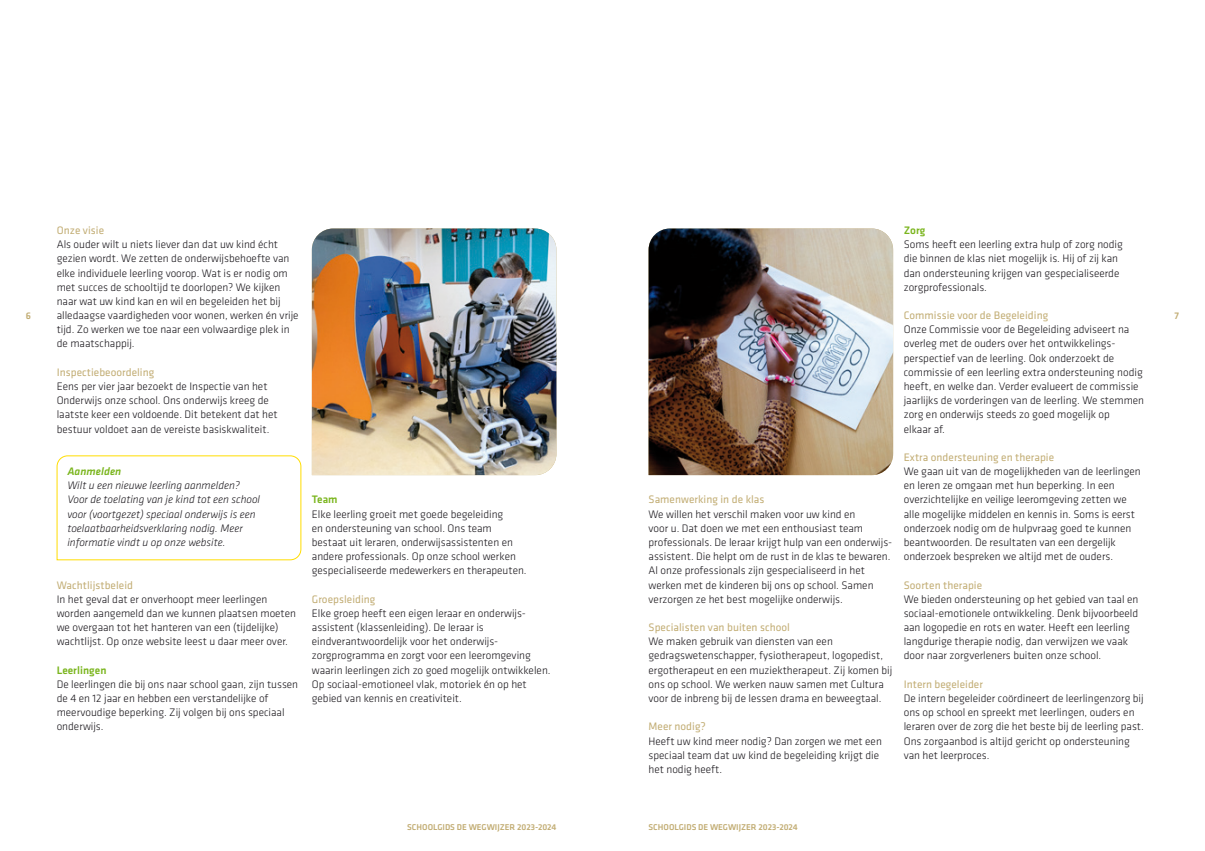
<style>
.page{position:relative;width:1205px;height:851px;background:#fff}
.page>*{position:absolute;margin:0;border:0;box-sizing:border-box;transform-origin:0 0}
.br{font:300 11.25px/14.1px "Klavika";color:#1a171c}
.tk2{font:11.25px "Klavika";letter-spacing:.005em;color:#c2ad74}
.br_kader{font:italic 300 11.25px/14.1px "Klavika";color:#1a171c}
.tk1{font:500 11.25px "Klavika";letter-spacing:.005em;color:#7ab51d}
.tk1_kader{font:italic 500 11.25px "Klavika";letter-spacing:.005em;color:#7ab51d}
.t1{font:500 10px "Klavika";color:#c2ad74}
.t2{font:500 8.75px "Klavika";color:#c2ad74}
</style>
<div class="page">
<svg style="left:56px;top:455px;width:246px;height:105px"></svg>
<img style="left:312px;top:228px;width:244px;height:247px">
<img style="left:648px;top:228px;width:245px;height:247px">
<p class="tk2" style="left:57px;top:223px;width:49px">Onze visie</p>
<p class="br" style="left:57px;top:237px;width:243px">Als ouder wilt u niets liever dan dat uw kind écht gezien wordt. We zetten de onderwijsbehoefte van elke individuele leerling voorop. Wat is er nodig om met succes de schooltijd te doorlopen? We kijken naar wat uw kind kan en wil en begeleiden het bij alledaagse vaardigheden voor wonen, werken én vrije tijd. Zo werken we toe naar een volwaardige plek in de maatschappij.</p>
<p class="tk2" style="left:57px;top:364px;width:99px">Inspectiebeoordeling</p>
<p class="br" style="left:57px;top:379px;width:222px">Eens per vier jaar bezoekt de Inspectie van het Onderwijs onze school. Ons onderwijs kreeg de laatste keer een voldoende. Dit betekent dat het bestuur voldoet aan de vereiste basiskwaliteit.</p>
<p class="tk1_kader" style="left:67px;top:463px;width:56px">Aanmelden</p>
<p class="br_kader" style="left:67px;top:478px;width:194px">Wilt u een nieuwe leerling aanmelden?<br>Voor de toelating van je kind tot een school voor (voortgezet) speciaal onderwijs is een toelaatbaarheidsverklaring nodig. Meer informatie vindt u op onze website.</p>
<p class="tk2" style="left:57px;top:577px;width:78px">Wachtlijstbeleid</p>
<p class="br" style="left:57px;top:591px;width:241px">In het geval dat er onverhoopt meer leerlingen worden aangemeld dan we kunnen plaatsen moeten we overgaan tot het hanteren van een (tijdelijke) wachtlijst. Op onze website leest u daar meer over.</p>
<p class="tk1" style="left:57px;top:662px;width:51px">LEERLINGEN</p>
<p class="br" style="left:57px;top:676px;width:243px">De leerlingen die bij ons naar school gaan, zijn tussen de 4 en 12 jaar en hebben een verstandelijke of meervoudige beperking. Zij volgen bij ons speciaal onderwijs.</p>
<p class="tk1" style="left:904px;top:223px;width:23px">ZORG</p>
<p class="br" style="left:904px;top:237px;width:221px">Soms heeft een leerling extra hulp of zorg nodig die binnen de klas niet mogelijk is. Hij of zij kan dan ondersteuning krijgen van gespecialiseerde zorgprofessionals.</p>
<p class="tk2" style="left:904px;top:308px;width:146px">Commissie voor de Begeleiding</p>
<p class="br" style="left:904px;top:322px;width:242px">Onze Commissie voor de Begeleiding adviseert na overleg met de ouders over het ontwikkelings&shy;perspectief van de leerling. Ook onderzoekt de commissie of een leerling extra ondersteuning nodig heeft, en welke dan. Verder evalueert de commissie jaarlijks de vorderingen van de leerling. We stemmen zorg en onderwijs steeds zo goed mogelijk op<br>elkaar af.</p>
<p class="tk2" style="left:904px;top:450px;width:152px">Extra ondersteuning en therapie</p>
<p class="br" style="left:904px;top:464px;width:238px">We gaan uit van de mogelijkheden van de leerlingen en leren ze omgaan met hun beperking. In een overzichtelijke en veilige leeromgeving zetten we alle mogelijke middelen en kennis in. Soms is eerst onderzoek nodig om de hulpvraag goed te kunnen beantwoorden. De resultaten van een dergelijk onderzoek bespreken we altijd met de ouders.</p>
<p class="tk2" style="left:904px;top:577px;width:80px">Soorten therapie</p>
<p class="br" style="left:904px;top:591px;width:236px">We bieden ondersteuning op het gebied van taal en sociaal-emotionele ontwikkeling. Denk bijvoorbeeld aan logopedie en rots en water. Heeft een leerling langdurige therapie nodig, dan verwijzen we vaak door naar zorgverleners buiten onze school.</p>
<p class="tk2" style="left:904px;top:676px;width:81px">Intern begeleider</p>
<p class="br" style="left:904px;top:691px;width:242px">De intern begeleider coördineert de leerlingenzorg bij ons op school en spreekt met leerlingen, ouders en leraren over de zorg die het beste bij de leerling past.<br>Ons zorgaanbod is altijd gericht op ondersteuning van het leerproces.</p>
<p class="t1" style="left:26px;top:309px;width:7px">6</p>
<p class="t1" style="left:1174px;top:309px;width:6px">7</p>
<p class="tk2" style="left:648px;top:492px;width:117px">Samenwerking in de klas</p>
<p class="br" style="left:648px;top:506px;width:245px">We willen het verschil maken voor uw kind en<br>voor u. Dat doen we met een enthousiast team professionals. De leraar krijgt hulp van een onderwijs&shy;assistent. Die helpt om de rust in de klas te bewaren.<br>Al onze professionals zijn gespecialiseerd in het werken met de kinderen bij ons op school. Samen verzorgen ze het best mogelijke onderwijs.</p>
<p class="tk2" style="left:648px;top:620px;width:143px">Specialisten van buiten school</p>
<p class="br" style="left:648px;top:634px;width:245px">We maken gebruik van diensten van een gedragswetenschapper, fysiotherapeut, logopedist, ergotherapeut en een muziektherapeut. Zij komen bij ons op school. We werken nauw samen met Cultura voor de inbreng bij de lessen drama en beweegtaal.</p>
<p class="tk2" style="left:648px;top:719px;width:59px">Meer nodig?</p>
<p class="br" style="left:648px;top:733px;width:235px">Heeft uw kind meer nodig? Dan zorgen we met een speciaal team dat uw kind de begeleiding krijgt die het nodig heeft.</p>
<p class="tk1" style="left:312px;top:492px;width:27px">TEAM</p>
<p class="br" style="left:312px;top:506px;width:216px">Elke leerling groeit met goede begeleiding<br>en ondersteuning van school. Ons team bestaat uit leraren, onderwijsassistenten en andere professionals. Op onze school werken gespecialiseerde medewerkers en therapeuten.</p>
<p class="tk2" style="left:312px;top:591px;width:65px">Groepsleiding</p>
<p class="br" style="left:312px;top:606px;width:240px">Elke groep heeft een eigen leraar en onderwijs&shy;assistent (klassenleiding). De leraar is eindverantwoordelijk voor het onderwijs&shy;zorgprogramma en zorgt voor een leeromgeving waarin leerlingen zich zo goed mogelijk ontwikkelen.<br>Op sociaal-emotioneel vlak, motoriek én op het gebied van kennis en creativiteit.</p>
<p class="t2" style="left:407px;top:820px;width:81px">SCHOOLGIDS DE WEGWI</p>
<p class="t2" style="left:497px;top:820px;width:60px">JZER 2023-2024</p>
<p class="t2" style="left:648px;top:820px;width:81px">SCHOOLGIDS DE WEGWI</p>
<p class="t2" style="left:739px;top:820px;width:60px">JZER 2023-2024</p>
</div>
